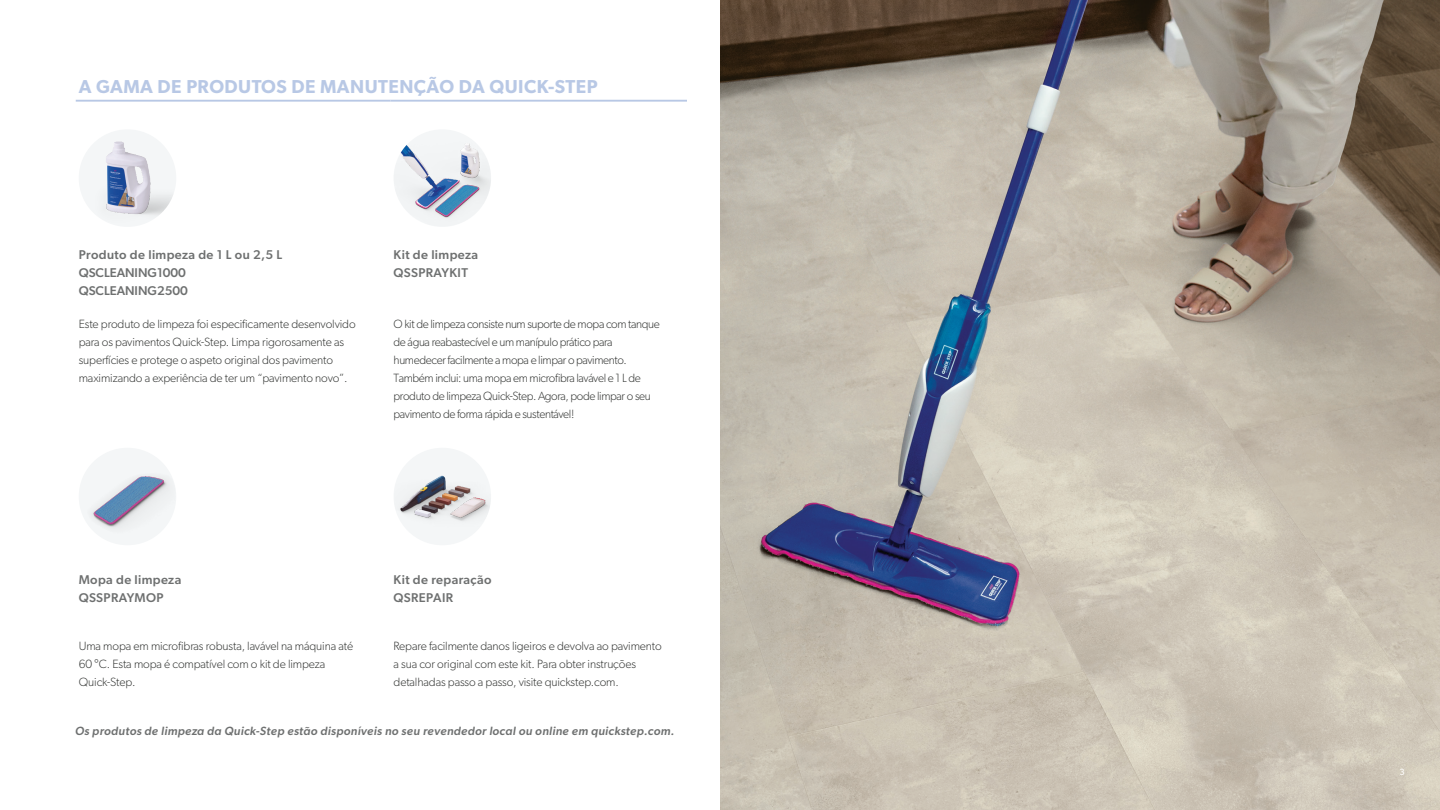
<style>
.page{position:relative;width:1440px;height:810px;background:#fff}
.page>*{position:absolute;margin:0;border:0;box-sizing:border-box;transform-origin:0 0}
.t1{font:600 18.75px "Gibson";letter-spacing:.025em;color:#b8c8e5}
.t2{font:500 12.75px/18px "Gibson";letter-spacing:.03em;color:#6e7070}
.t3{font:500 12.75px/18px "Gibson";color:#6e7070}
.t4{font:300 12px/18px "Gibson";letter-spacing:-.01em;color:#373937}
.t5{font:300 12px/18px "Gibson";letter-spacing:-.03em;color:#373937}
.t6{font:italic 500 12px "Gibson";letter-spacing:.03em;color:#6e7070}
.t7{font:9px "Gibson";color:#fff}
</style>
<div class="page">
<img style="left:720px;top:0;width:720px;height:810px">
<hr style="left:76px;top:100px;width:315px;height:2px;background:#b8c8e5">
<hr style="left:391px;top:100px;width:296px;height:2px;background:#b8c8e5">
<img style="left:79px;top:129px;width:97px;height:98px;border-radius:49px">
<img style="left:394px;top:129px;width:97px;height:98px;border-radius:49px">
<img style="left:79px;top:448px;width:97px;height:97px;border-radius:49px">
<img style="left:394px;top:448px;width:97px;height:97px;border-radius:49px">
<h1 class="t1" style="left:79px;top:75px;width:520px">A GAMA DE PRODUTOS DE MANUTENÇÃO DA QUICK-STEP</h1>
<p class="t3" style="left:79px;top:245px;width:205px">Produto de limpeza de 1 L ou 2,5 L<br>QSCLEANING1000<br>QSCLEANING2500</p>
<p class="t2" style="left:394px;top:245px;width:86px">Kit de limpeza<br>QSSPRAYKIT</p>
<p class="t4" style="left:79px;top:315px;width:279px">Este produto de limpeza foi especificamente desenvolvido para os pavimentos Quick-Step. Limpa rigorosamente as superfícies e protege o aspeto original dos pavimento maximizando a experiência de ter um “pavimento novo”.</p>
<p class="t5" style="left:394px;top:315px;width:268px">O kit de limpeza consiste num suporte de mopa com tanque de água reabastecível e um manípulo prático para humedecer facilmente a mopa e limpar o pavimento.<br>Também inclui: uma mopa em microfibra lavável e 1 L de produto de limpeza Quick-Step. Agora, pode limpar o seu pavimento de forma rápida e sustentável!</p>
<p class="t2" style="left:79px;top:570px;width:104px">Mopa de limpeza<br>QSSPRAYMOP</p>
<p class="t2" style="left:394px;top:570px;width:99px">Kit de reparação<br>QSREPAIR</p>
<p class="t4" style="left:79px;top:637px;width:276px">Uma mopa em microfibras robusta, lavável na máquina até<br>60 °C. Esta mopa é compatível com o kit de limpeza<br>Quick-Step.</p>
<p class="t4" style="left:394px;top:637px;width:270px">Repare facilmente danos ligeiros e devolva ao pavimento a sua cor original com este kit. Para obter instruções detalhadas passo a passo, visite quickstep.com.</p>
<p class="t6" style="left:75px;top:724px;width:601px">Os produtos de limpeza da Quick-Step estão disponíveis no seu revendedor local ou online em quickstep.com.</p>
<p class="t7" style="left:1399px;top:766px;width:7px">3</p>
</div>
